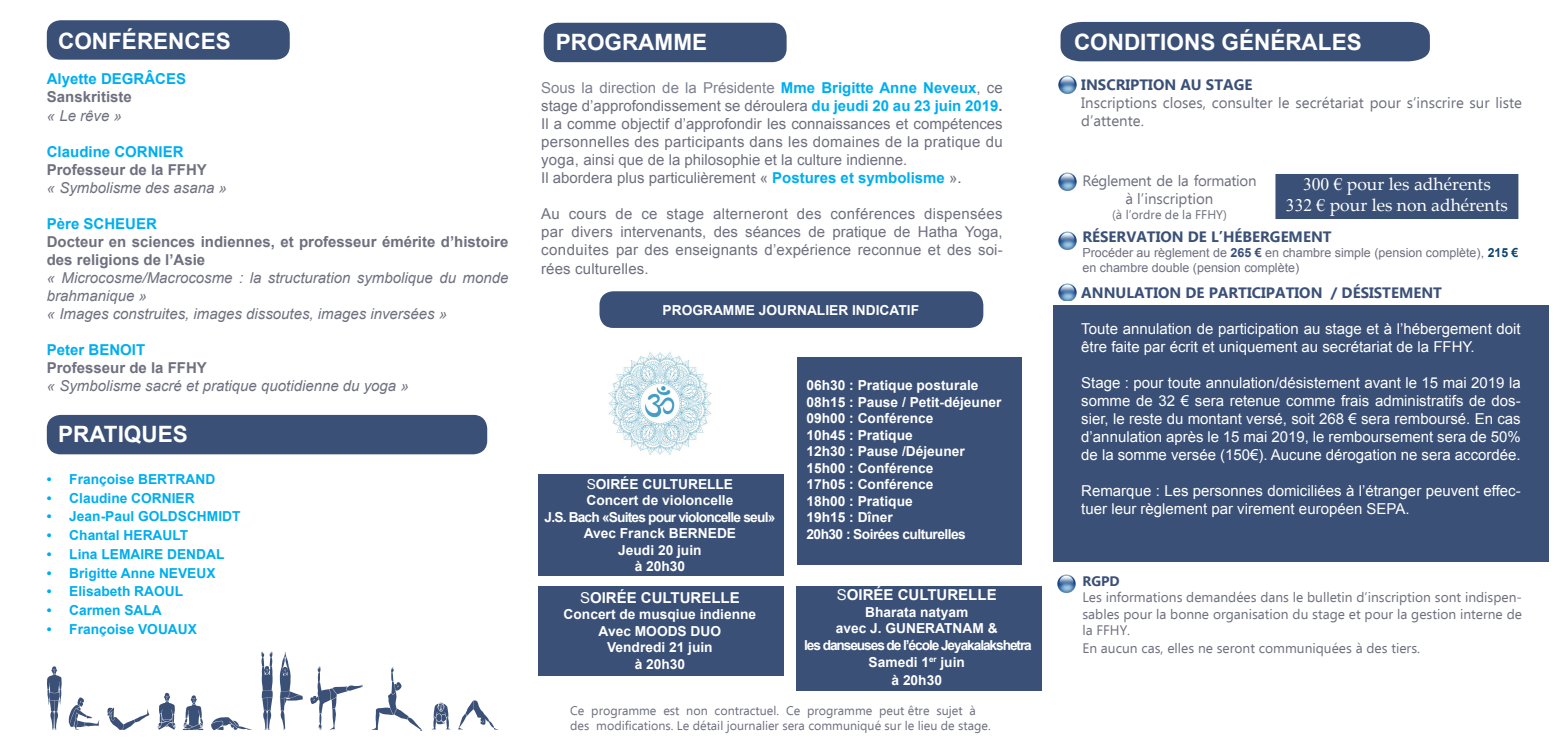
<style>
.page{position:relative;width:1567px;height:745px;background:#fff}
.page>*{position:absolute;margin:0;border:0;box-sizing:border-box;transform-origin:0 0}
.t1{font:700 22.5px "Arial";color:#fff}
.t2{font:17.5px "Palatino Linotype";color:#fff}
.t3{font:15px/18px "Arial";color:#6e707f;text-align:justify}
.t4{font:15px/18px "Arial";color:#fff}
.t5{font:italic 15px/18px "Arial";color:#6e707f}
.t6{font:700 15px/18px "Arial";color:#6e707f}
.t7{font:700 15px "Ebrima";color:#3a5077}
.t8{font:15px/18px "Ebrima";color:#6e707f}
.t9{font:700 15px "Arial";color:#00aeef}
.t10{font:15px/18px "Ebrima";letter-spacing:-.02em;color:#6e707f;text-align:center}
.t11{font:700 15px "Arial";color:#fff}
.t12{font:700 13.75px/16.5px "Arial";color:#fff}
.t13{font:13.75px/16.5px "Ebrima";color:#6e707f;text-align:justify}
.t14{font:700 13.75px "Arial";color:#00aeef}
.t15{font:700 13.75px "Arial";letter-spacing:-.08em;color:#fff}
.t16{font:700 13.75px "Arial";letter-spacing:-.06em;color:#fff}
.t17{font:700 13.75px "Arial";letter-spacing:-.04em;color:#fff}
.t18{font:700 13.75px "Ebrima";color:#3a5077}
.t19{font:12.5px/15px "Ebrima";color:#6e707f}
.t20{font:12.5px/15px "Arial";color:#6e707f}
.s1{color:#7e8191}
.s2{font-weight:700;color:#00aeef}
.s3{font-weight:700}
.s4{color:#3a5077}
.s5{font-family:"Times New Roman"}
.s6{font-weight:700;color:#3a5077}
.s7{font-weight:700;color:#0d436d}
.s8{font-weight:400}
</style>
<div class="page">
<div style="left:538px;top:586px;width:245px;height:89px;background:#3a5077"></div>
<div style="left:1052px;top:304px;width:495px;height:257px;background:#3a5077"></div>
<img style="left:1058px;top:75px;width:18px;height:19px">
<img style="left:1058px;top:172px;width:18px;height:18px">
<img style="left:1058px;top:283px;width:18px;height:17px">
<svg style="left:47px;top:651px;width:451px;height:79px"></svg>
<div style="left:1272px;top:171px;width:248px;height:50px;background:#3a5077;border:2px solid #fff"></div>
<svg style="left:1282px;top:171px;width:228px;height:3px"></svg>
<img style="left:1057px;top:574px;width:19px;height:19px">
<div style="left:46px;top:19px;width:245px;height:42px;background:#3a5077;border-radius:15px"></div>
<div style="left:44px;top:18px;width:248px;height:44px;border:2px solid #fff;border-radius:15px"></div>
<div style="left:1060px;top:21px;width:370px;height:41px;background:#3a5077"></div>
<div style="left:542px;top:21px;width:245px;height:42px;background:#3a5077;border-radius:15px"></div>
<div style="left:541px;top:20px;width:248px;height:45px;border:2px solid #fff;border-radius:15px"></div>
<img style="left:608px;top:352px;width:104px;height:103px">
<img style="left:1058px;top:231px;width:18px;height:19px">
<div style="left:797px;top:357px;width:224px;height:207px;background:#3a5077"></div>
<div style="left:598px;top:290px;width:386px;height:39px;background:#3a5077;border-radius:15px"></div>
<div style="left:597px;top:288px;width:388px;height:42px;border:2px solid #fff;border-radius:15px"></div>
<div style="left:46px;top:413px;width:442px;height:42px;background:#3a5077;border-radius:15px"></div>
<div style="left:44px;top:412px;width:445px;height:44px;border:2px solid #fff;border-radius:15px"></div>
<div style="left:795px;top:586px;width:246px;height:104px;background:#3a5077"></div>
<div style="left:538px;top:473px;width:245px;height:102px;background:#3a5077"></div>
<p class="t1" style="left:58px;top:26px;width:174px">CONFÉRENCES</p>
<p class="t1" style="left:555px;top:27px;width:153px">PROGRAMME</p>
<p class="t1" style="left:1073px;top:27px;width:289px">CONDITIONS GÉNÉRALES</p>
<p class="t9" style="left:47px;top:69px;width:141px">Alyette DEGRÂCES</p>
<p class="t6" style="left:47px;top:89px;width:87px">Sanskritiste</p>
<p class="t5" style="left:47px;top:106px;width:77px">« Le rêve »</p>
<p class="t9" style="left:47px;top:141px;width:138px">Claudine CORNIER</p>
<p class="t6" style="left:47px;top:161px;width:162px">Professeur de la FFHY</p>
<p class="t5" style="left:47px;top:178px;width:182px">« Symbolisme des asana »</p>
<p class="t9" style="left:47px;top:213px;width:112px">Père SCHEUER</p>
<p class="t6" style="left:47px;top:233px;width:463px">Docteur en sciences indiennes, et professeur émérite d’histoire des religions de l’Asie</p>
<p class="t5" style="left:47px;top:268px;width:463px">« Microcosme/Macrocosme : la structuration symbolique du monde brahmanique »</p>
<p class="t5" style="left:47px;top:304px;width:402px">« Images construites, images dissoutes, images inversées »</p>
<p class="t9" style="left:47px;top:339px;width:100px">Peter BENOIT</p>
<p class="t6" style="left:47px;top:359px;width:162px">Professeur de la FFHY</p>
<p class="t5" style="left:47px;top:376px;width:363px">« Symbolisme sacré et pratique quotidienne du yoga »</p>
<p class="t7" style="left:1081px;top:73px;width:172px">INSCRIPTION AU STAGE</p>
<p class="t8" style="left:1081px;top:94px;width:442px">Inscriptions closes, consulter le secrétariat pour s’inscrire sur liste d’attente.</p>
<p class="t3" style="left:541px;top:79px;width:463px"><span class="s1">Sous la direction de la Présidente</span> <span class="s2">Mme Brigitte Anne Neveux</span>, ce stage d’approfondissement se déroulera <span class="s2">du jeudi 20 au 23 juin 2019</span><span class="s3">.<br></span>Il a comme objectif d’approfondir les connaissances et compétences personnelles des participants dans les domaines de la pratique du yoga, ainsi que de la philosophie et la culture indienne.</p>
<p class="t3" style="left:541px;top:169px;width:422px">Il abordera plus particulièrement « <span class="s2">Postures et symbolisme</span> »<span class="s4">.</span></p>
<p class="t3" style="left:541px;top:205px;width:463px">Au cours de ce stage alterneront des conférences dispensées par divers intervenants, des séances de pratique de Hatha Yoga, conduites par des enseignants d’expérience reconnue et des soi&shy;rées culturelles.</p>
<p class="t10" style="left:1082px;top:173px;width:176px">Réglement de la formation à l’inscription</p>
<p class="t19" style="left:1112px;top:208px;width:116px">(à l’ordre de la FFHY)</p>
<p class="t2" style="left:1302px;top:171px;width:189px"><span class="s5">300 €</span> pour les adhérents</p>
<p class="t2" style="left:1285px;top:192px;width:223px"><span class="s5">332 €</span> pour les non adhérents</p>
<p class="t7" style="left:1082px;top:225px;width:251px">RÉSERVATION DE L’HÉBERGEMENT</p>
<p class="t20" style="left:1082px;top:245px;width:437px">Procéder au règlement de <span class="s6">265 €</span> en chambre simple (pension complète), <span class="s7">215 € </span>en chambre double (pension complète)</p>
<p class="t7" style="left:1081px;top:281px;width:362px">ANNULATION DE PARTICIPATION / DÉSISTEMENT</p>
<p class="t4" style="left:1081px;top:320px;width:441px">Toute annulation de participation au stage et à l’hébergement doit être faite par écrit et uniquement au secrétariat de la FFHY.</p>
<p class="t4" style="left:1081px;top:374px;width:441px;text-align:justify">Stage : pour toute annulation/désistement avant le 15 mai 2019 la somme de 32 € sera retenue comme frais administratifs de dos&shy;sier, le reste du montant versé, soit 268 € sera remboursé. En cas d’annulation après le 15 mai 2019, le remboursement sera de 50% de la somme versée (150€). Aucune dérogation ne sera accordée.</p>
<p class="t4" style="left:1081px;top:482px;width:441px">Remarque : Les personnes domiciliées à l’étranger peuvent effec&shy;tuer leur règlement par virement européen SEPA.</p>
<p class="t12" style="left:662px;top:302px;width:258px">PROGRAMME JOURNALIER INDICATIF</p>
<p class="t12" style="left:806px;top:377px;width:173px">06h30 : Pratique posturale</p>
<p class="t12" style="left:806px;top:394px;width:196px">08h15 : Pause / Petit-déjeuner<br>09h00 : Conférence</p>
<p class="t12" style="left:806px;top:427px;width:108px">10h45 : Pratique</p>
<p class="t12" style="left:806px;top:443px;width:160px">12h30 : Pause /Déjeuner</p>
<p class="t12" style="left:806px;top:460px;width:128px">15h00 : Conférence</p>
<p class="t12" style="left:806px;top:476px;width:128px">17h05 : Conférence</p>
<p class="t12" style="left:806px;top:493px;width:108px">18h00 : Pratique</p>
<p class="t12" style="left:806px;top:509px;width:88px">19h15 : Dîner</p>
<p class="t17" style="left:806px;top:524px;width:161px">20h30 : Soirées culturelles</p>
<p class="t1" style="left:58px;top:419px;width:131px">PRATIQUES</p>
<p class="t14" style="left:47px;top:469px;width:170px">• Françoise BERTRAND</p>
<p class="t14" style="left:47px;top:488px;width:149px">• Claudine CORNIER</p>
<p class="t14" style="left:47px;top:507px;width:195px">• Jean-Paul GOLDSCHMIDT</p>
<p class="t14" style="left:47px;top:525px;width:143px">• Chantal HERAULT</p>
<p class="t14" style="left:47px;top:544px;width:179px">• Lina LEMAIRE DENDAL</p>
<p class="t12" style="left:47px;top:551px;width:6px">•</p>
<p class="t14" style="left:47px;top:563px;width:170px">• Brigitte Anne NEVEUX</p>
<p class="t14" style="left:47px;top:582px;width:138px">• Elisabeth RAOUL</p>
<p class="t14" style="left:47px;top:600px;width:116px">• Carmen SALA</p>
<p class="t14" style="left:47px;top:619px;width:152px">• Françoise VOUAUX</p>
<p class="t12" style="left:586px;top:476px;width:148px"><span class="s8">S</span>OIRÉE CULTURELLE</p>
<p class="t12" style="left:586px;top:492px;width:148px">Concert de violoncelle</p>
<p class="t16" style="left:544px;top:507px;width:232px">J.S. Bach «Suites pour violoncelle seul»</p>
<p class="t12" style="left:583px;top:525px;width:154px">Avec Franck BERNEDE</p>
<p class="t12" style="left:618px;top:542px;width:85px">Jeudi 20 juin</p>
<p class="t12" style="left:634px;top:558px;width:52px">à 20h30</p>
<p class="t18" style="left:1082px;top:570px;width:39px">RGPD</p>
<p class="t13" style="left:1082px;top:589px;width:441px">Les informations demandées dans le bulletin d’inscription sont indispen&shy;sables pour la bonne organisation du stage et pour la gestion interne de la FFHY.</p>
<p class="t13" style="left:1082px;top:640px;width:339px">En aucun cas, elles ne seront communiquées à des tiers.</p>
<p class="t11" style="left:836px;top:584px;width:161px"><span class="s8">S</span>OIRÉE CULTURELLE</p>
<p class="t12" style="left:865px;top:604px;width:105px">Bharata natyam</p>
<p class="t12" style="left:835px;top:620px;width:163px">avec J. GUNERATNAM &amp;</p>
<p class="t15" style="left:804px;top:635px;width:229px">les danseuses de l’école Jeyakalakshetra</p>
<p class="t12" style="left:868px;top:653px;width:98px">Samedi 1<sup>er</sup> juin</p>
<p class="t12" style="left:891px;top:671px;width:52px">à 20h30</p>
<p class="t11" style="left:580px;top:587px;width:161px"><span class="s8">S</span>OIRÉE CULTURELLE</p>
<p class="t12" style="left:563px;top:606px;width:194px">Concert de musqiue indienne</p>
<p class="t12" style="left:598px;top:622px;width:124px">Avec MOODS DUO</p>
<p class="t12" style="left:607px;top:639px;width:107px">Vendredi 21 juin</p>
<p class="t12" style="left:634px;top:655px;width:52px">à 20h30</p>
<p class="t19" style="left:570px;top:703px;width:422px">Ce programme est non contractuel. Ce programme peut être sujet à des modifications. Le détail journalier sera communiqué sur le lieu de stage.</p>
</div>
